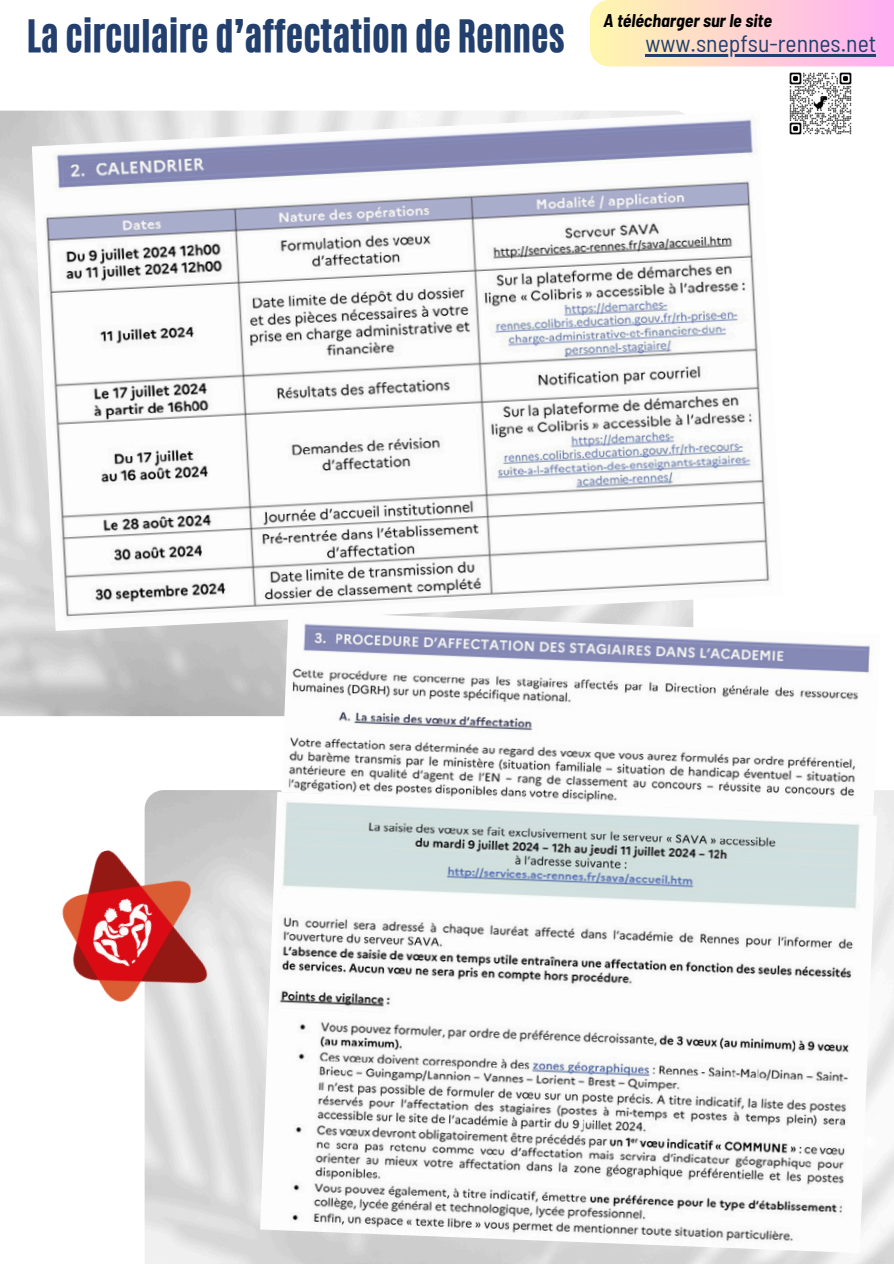
<style>
.page{position:relative;width:894px;height:1264px;background:#fff}
.page>*{position:absolute;margin:0;border:0;box-sizing:border-box;transform-origin:0 0}
.t1{font:37.5px "CA Generated";color:#223f6d}
.t2{font:semi-condensed 23.7px "Barlow";color:#223f6d}
.t3{font:italic 700 semi-condensed 18px "Barlow";color:#000}
</style>
<div class="page">
<img style="left:32px;top:111px;width:738px;height:520px">
<img style="left:260px;top:792px;width:616px;height:460px">
<img style="left:281px;top:611px;width:599px;height:204px">
<svg style="left:590px;top:0;width:303px;height:66px;background:#ffd2d0"></svg>
<img style="left:62px;top:827px;width:168px;height:191px">
<hr style="left:645px;top:54px;width:231px;height:3px;background:#223f6d">
<img style="left:782px;top:66px;width:75px;height:69px">
<p class="t1" style="left:27px;top:9px;width:539px">La circulaire d’affectation de Rennes</p>
<p class="t3" style="left:603px;top:9px;width:170px">A télécharger sur le site</p>
<p class="t2" style="left:645px;top:28px;width:232px">www.snepfsu-rennes.net</p>
</div>
